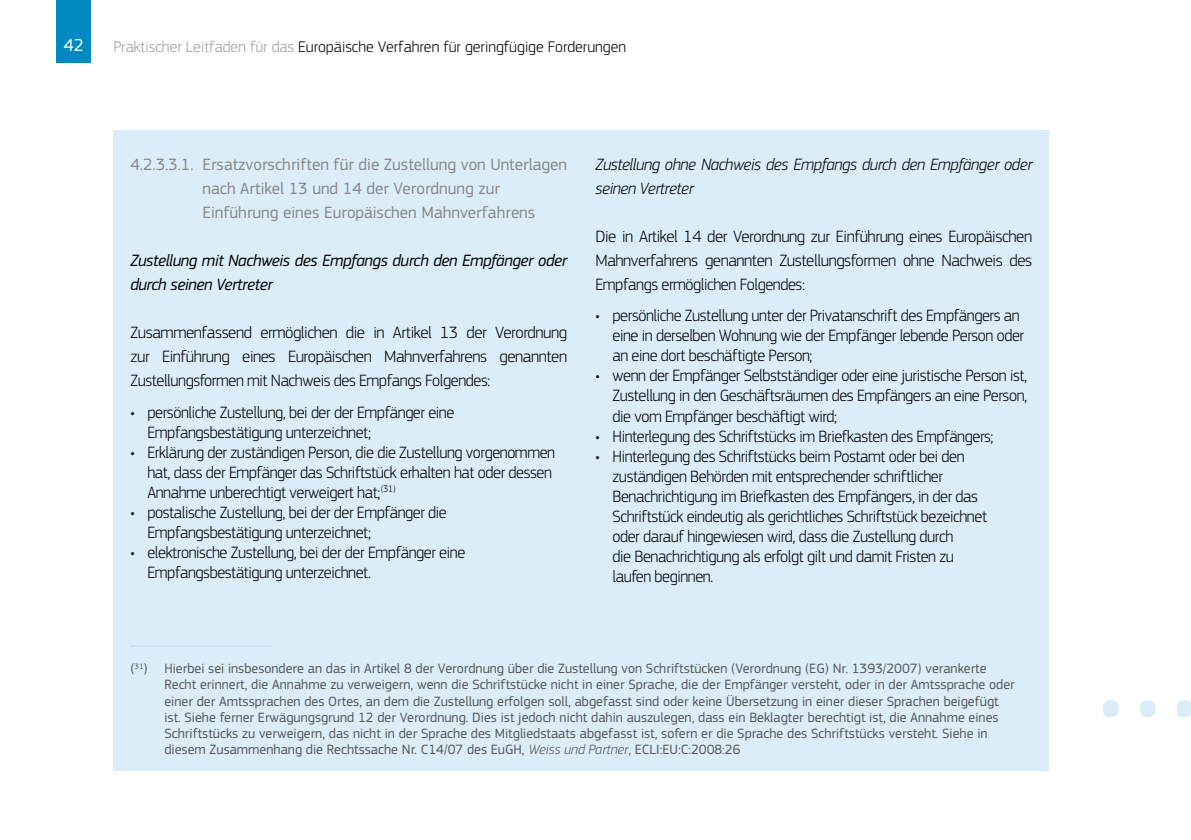
<style>
.page{position:relative;width:1191px;height:840px;background:#fff}
.page>*{position:absolute;margin:0;border:0;box-sizing:border-box;transform-origin:0 0}
.t1{font:18px "EC Square Sans Pro";color:#fff}
.Body{font:300 17px/20px "EC Square Sans Pro";letter-spacing:-.025em;color:#000}
.t2{font:17px/24px "EC Square Sans Pro";color:#878786}
.Subtitle{font:italic 17px/24px "EC Square Sans Pro";letter-spacing:-.02em;color:#000}
.Subtitle-2{font:italic 300 17px/24px "EC Square Sans Pro";letter-spacing:-.02em;color:#000}
.t3{font:300 16px "EC Square Sans Pro";color:#000}
.t4{font:14px/16px "EC Square Sans Pro";color:#565656}
.s1{color:#9c9d9d}
.s2{font-weight:300;font-style:italic}
</style>
<div class="page">
<div style="left:57px;top:0;width:34px;height:62px;background:#0088c1"></div>
<div style="left:113px;top:130px;width:936px;height:640px;background:#daedf8"></div>
<hr style="left:130px;top:645px;width:142px;height:1px;background:#b4daef">
<svg style="left:1103px;top:700px;width:88px;height:16px"></svg>
<p class="t1" style="left:64px;top:35px;width:22px">42</p>
<p class="t3" style="left:113px;top:37px;width:514px"><span class="s1">Praktischer Leitfaden für das</span> Europäische Verfahren für geringfügige Forderungen</p>
<p class="t2" style="left:202px;top:152px;width:366px;text-indent:-72px">4.2.3.3.1. Ersatzvorschriften für die Zustellung von Unterlagen nach Artikel 13 und 14 der Verordnung zur<br>Einführung eines Europäischen Mahnverfahrens</p>
<p class="Subtitle" style="left:130px;top:248px;width:438px">Zustellung mit Nachweis des Empfangs durch den Empfänger oder durch seinen Vertreter</p>
<p class="Body" style="left:130px;top:320px;width:438px;line-height:24px;text-align:justify">Zusammenfassend ermöglichen die in Artikel 13 der Verordnung zur Einführung eines Europäischen Mahnverfahrens genannten Zustellungsformen mit Nachweis des Empfangs Folgendes:</p>
<p class="Body" style="left:147px;top:401px;width:308px;text-indent:-17px">• persönliche Zustellung, bei der der Empfänger eine<br>Empfangsbestätigung unterzeichnet;</p>
<p class="Body" style="left:147px;top:441px;width:409px;text-indent:-17px">• Erklärung der zuständigen Person, die die Zustellung vorgenommen hat, dass der Empfänger das Schriftstück erhalten hat oder dessen<br>Annahme unberechtigt verweigert hat;<sup>(31)</sup></p>
<p class="Body" style="left:147px;top:501px;width:301px;text-indent:-17px">• postalische Zustellung, bei der der Empfänger die<br>Empfangsbestätigung unterzeichnet;</p>
<p class="Body" style="left:147px;top:541px;width:319px;text-indent:-17px">• elektronische Zustellung, bei der der Empfänger eine<br>Empfangsbestätigung unterzeichnet.</p>
<p class="Subtitle-2" style="left:595px;top:152px;width:438px">Zustellung ohne Nachweis des Empfangs durch den Empfänger oder seinen Vertreter</p>
<p class="Body" style="left:595px;top:224px;width:438px;line-height:24px;text-align:justify">Die in Artikel 14 der Verordnung zur Einführung eines Europäischen Mahnverfahrens genannten Zustellungsformen ohne Nachweis des Empfangs ermöglichen Folgendes:</p>
<p class="Body" style="left:612px;top:305px;width:413px;text-indent:-17px">• persönliche Zustellung unter der Privatanschrift des Empfängers an eine in derselben Wohnung wie der Empfänger lebende Person oder an eine dort beschäftigte Person;</p>
<p class="Body" style="left:612px;top:365px;width:416px;text-align:justify;text-indent:-17px">• wenn der Empfänger Selbstständiger oder eine juristische Person ist, Zustellung in den Geschäftsräumen des Empfängers an eine Person, die vom Empfänger beschäftigt wird;</p>
<p class="Body" style="left:595px;top:425px;width:399px">• Hinterlegung des Schriftstücks im Briefkasten des Empfängers;</p>
<p class="Body" style="left:612px;top:445px;width:376px;text-indent:-17px">• Hinterlegung des Schriftstücks beim Postamt oder bei den zuständigen Behörden mit entsprechender schriftlicher Benachrichtigung im Briefkasten des Empfängers, in der das Schriftstück eindeutig als gerichtliches Schriftstück bezeichnet oder darauf hingewiesen wird, dass die Zustellung durch<br>die Benachrichtigung als erfolgt gilt und damit Fristen zu laufen beginnen.</p>
<p class="t4" style="left:164px;top:660px;width:852px;text-indent:-34px">(<sup>31</sup>) Hierbei sei insbesondere an das in Artikel 8 der Verordnung über die Zustellung von Schriftstücken (Verordnung (EG) Nr. 1393/2007) verankerte Recht erinnert, die Annahme zu verweigern, wenn die Schriftstücke nicht in einer Sprache, die der Empfänger versteht, oder in der Amtssprache oder einer der Amtssprachen des Ortes, an dem die Zustellung erfolgen soll, abgefasst sind oder keine Übersetzung in einer dieser Sprachen beigefügt ist. Siehe ferner Erwägungsgrund 12 der Verordnung. Dies ist jedoch nicht dahin auszulegen, dass ein Beklagter berechtigt ist, die Annahme eines Schriftstücks zu verweigern, das nicht in der Sprache des Mitgliedstaats abgefasst ist, sofern er die Sprache des Schriftstücks versteht. Siehe in diesem Zusammenhang die Rechtssache Nr. C14/07 des EuGH, <span class="s2">Weiss und Partner</span>, ECLI:EU:C:2008:26</p>
</div>
